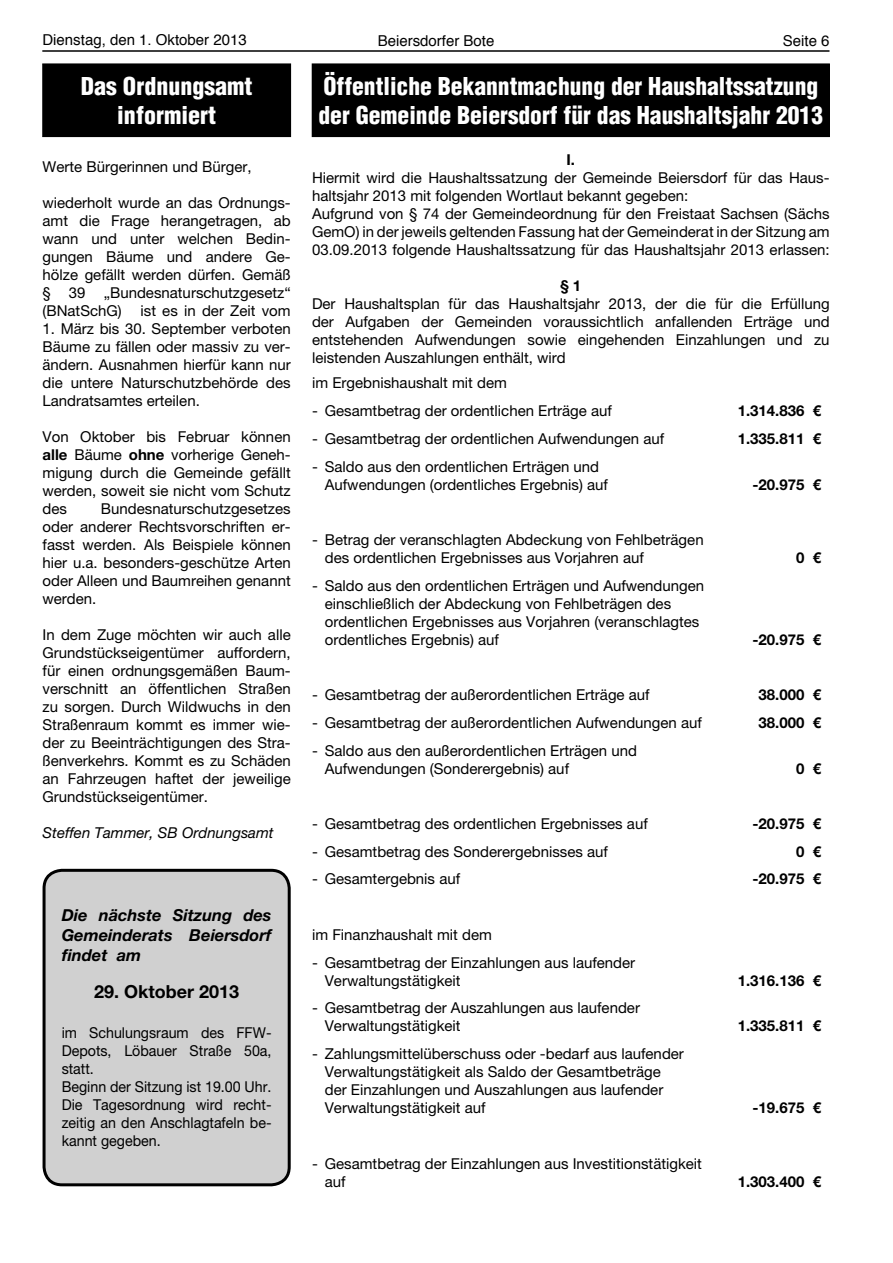
<style>
.page{position:relative;width:893px;height:1263px;background:#fff}
.page>*{position:absolute;margin:0;border:0;box-sizing:border-box;transform-origin:0 0}
.t1{font:900 condensed 24px/28.8px "Helvetica";color:#fff}
.t2{font:700 18px "Helvetica Neue LT Pro";color:#000}
.t3{font:italic 700 16.5px/19.8px "Helvetica Neue LT Pro";color:#000;text-align:justify}
.t4{font:15px/18px "Helvetica Neue LT Pro";color:#000}
.t5{font:15px/18px "Helvetica Neue LT Pro";color:#000;scale:.95 1}
.t6{font:700 15px "Helvetica Neue LT Pro";color:#000}
.t7{font:15px "Helvetica";color:#000}
.t8{font:italic 15px "Helvetica Neue LT Pro";color:#000}
.s1{font-weight:700}
</style>
<div class="page">
<hr style="left:42px;top:50px;width:787px;height:2px;background:#000">
<div style="left:312px;top:64px;width:517px;height:73px;background:#000"></div>
<div style="left:43px;top:64px;width:247px;height:73px;background:#000"></div>
<div style="left:44px;top:870px;width:245px;height:315px;background:#d0d0d0;border-radius:18px"></div>
<div style="left:43px;top:869px;width:248px;height:317px;border:3px solid #000;border-radius:18px"></div>
<p class="t7" style="left:42px;top:34px;width:206px">Dienstag, den 1. Oktober 2013</p>
<p class="t7" style="left:377px;top:34px;width:118px">Beiersdorfer Bote</p>
<p class="t7" style="left:782px;top:34px;width:48px">Seite 6</p>
<h1 class="t1" style="left:81px;top:74px;width:173px;text-align:center">Das Ordnungsamt informiert</h1>
<p class="t4" style="left:43px;top:159px;width:210px">Werte Bürgerinnen und Bürger,</p>
<p class="t4" style="left:43px;top:195px;width:250px;text-align:justify">wiederholt wurde an das Ordnungs&shy;amt die Frage herangetragen, ab wann und unter welchen Bedin&shy;gungen Bäume und andere Ge&shy;hölze gefällt werden dürfen. Gemäß § 39 „Bundesnaturschutzgesetz“ (BNatSchG) ist es in der Zeit vom</p>
<p class="t4" style="left:43px;top:321px;width:250px;text-align:justify">1. März bis 30. September verboten Bäume zu fällen oder massiv zu ver&shy;ändern. Ausnahmen hierfür kann nur die untere Naturschutzbehörde des Landratsamtes erteilen.</p>
<p class="t4" style="left:43px;top:429px;width:250px;text-align:justify">Von Oktober bis Februar können <span class="s1">alle</span> Bäume <span class="s1">ohne</span> vorherige Geneh&shy;migung durch die Gemeinde gefällt werden, soweit sie nicht vom Schutz des</p>
<p class="t4" style="left:43px;top:501px;width:250px;text-align:justify;text-indent:58px">Bundesnaturschutzgesetzes oder anderer Rechtsvorschriften er&shy;fasst werden. Als Beispiele können hier u.a. besonders-geschütze Arten oder Alleen und Baumreihen genannt werden.</p>
<p class="t4" style="left:43px;top:627px;width:250px;text-align:justify">In dem Zuge möchten wir auch alle Grundstückseigentümer auffordern, für einen ordnungsgemäßen Baum&shy;verschnitt an öffentlichen Straßen zu sorgen. Durch Wildwuchs in den Straßenraum kommt es immer wie&shy;der zu Beeinträchtigungen des Stra&shy;ßenverkehrs. Kommt es zu Schäden an Fahrzeugen haftet der jeweilige Grundstückseigentümer.</p>
<p class="t8" style="left:43px;top:827px;width:232px">Steffen Tammer, SB Ordnungsamt</p>
<p class="t3" style="left:62px;top:907px;width:211px">Die nächste Sitzung des Gemeinderats Beiersdorf findet am</p>
<p class="t2" style="left:94px;top:985px;width:147px">29. Oktober 2013</p>
<p class="t5" style="left:62px;top:1025px;width:222px">im Schulungsraum des FFW-<br>Depots, Löbauer Straße 50a, statt.<br>Beginn der Sitzung ist 19.00 Uhr.<br>Die Tagesordnung wird recht&shy;zeitig an den Anschlagtafeln be&shy;kannt gegeben.</p>
<h1 class="t1" style="left:318px;top:74px;width:506px">Öffentliche Bekanntmachung der Haushaltssatzung der Gemeinde Beiersdorf für das Haushaltsjahr 2013</h1>
<p class="t6" style="left:566px;top:154px;width:10px">I.</p>
<p class="t4" style="left:312px;top:170px;width:519px">Hiermit wird die Haushaltssatzung der Gemeinde Beiersdorf für das Haus&shy;haltsjahr 2013 mit folgenden Wortlaut bekannt gegeben:<br>Aufgrund von § 74 der Gemeindeordnung für den Freistaat Sachsen (Sächs GemO) in der jeweils geltenden Fassung hat der Gemeinderat in der Sitzung am 03.09.2013 folgende Haushaltssatzung für das Haushaltsjahr 2013 erlassen:</p>
<p class="t6" style="left:560px;top:280px;width:22px">§ 1</p>
<p class="t4" style="left:312px;top:296px;width:519px;text-align:justify">Der Haushaltsplan für das Haushaltsjahr 2013, der die für die Erfüllung der Aufgaben der Gemeinden voraussichtlich anfallenden Erträge und entstehenden Aufwendungen sowie eingehenden Einzahlungen und zu leistenden Auszahlungen enthält, wird</p>
<p class="t4" style="left:312px;top:375px;width:196px">im Ergebnishaushalt mit dem</p>
<p class="t4" style="left:312px;top:403px;width:301px">- Gesamtbetrag der ordentlichen Erträge auf</p>
<p class="t6" style="left:737px;top:405px;width:85px">1.314.836 €</p>
<p class="t4" style="left:312px;top:431px;width:353px">- Gesamtbetrag der ordentlichen Aufwendungen auf</p>
<p class="t6" style="left:737px;top:433px;width:85px">1.335.811 €</p>
<p class="t4" style="left:325px;top:459px;width:285px;text-indent:-13px">- Saldo aus den ordentlichen Erträgen und<br>Aufwendungen (ordentliches Ergebnis) auf</p>
<p class="t6" style="left:752px;top:479px;width:70px">-20.975 €</p>
<p class="t4" style="left:325px;top:532px;width:380px;text-indent:-13px">- Betrag der veranschlagten Abdeckung von Fehlbeträgen des ordentlichen Ergebnisses aus Vorjahren auf</p>
<p class="t4" style="left:325px;top:578px;width:381px;text-indent:-13px">- Saldo aus den ordentlichen Erträgen und Aufwendungen einschließlich der Abdeckung von Fehlbeträgen des ordentlichen Ergebnisses aus Vorjahren (veranschlagtes ordentliches Ergebnis) auf</p>
<p class="t6" style="left:796px;top:552px;width:27px">0 €</p>
<p class="t6" style="left:752px;top:634px;width:70px">-20.975 €</p>
<p class="t4" style="left:312px;top:687px;width:339px">- Gesamtbetrag der außerordentlichen Erträge auf</p>
<p class="t6" style="left:758px;top:689px;width:64px">38.000 €</p>
<p class="t4" style="left:312px;top:715px;width:391px">- Gesamtbetrag der außerordentlichen Aufwendungen auf</p>
<p class="t6" style="left:758px;top:717px;width:64px">38.000 €</p>
<p class="t4" style="left:325px;top:743px;width:314px;text-indent:-13px">- Saldo aus den außerordentlichen Erträgen und<br>Aufwendungen (Sonderergebnis) auf</p>
<p class="t6" style="left:796px;top:763px;width:27px">0 €</p>
<p class="t4" style="left:312px;top:816px;width:337px">- Gesamtbetrag des ordentlichen Ergebnisses auf</p>
<p class="t6" style="left:752px;top:818px;width:70px">-20.975 €</p>
<p class="t4" style="left:312px;top:844px;width:297px">- Gesamtbetrag des Sonderergebnisses auf</p>
<p class="t6" style="left:796px;top:846px;width:27px">0 €</p>
<p class="t4" style="left:312px;top:871px;width:150px">- Gesamtergebnis auf</p>
<p class="t6" style="left:752px;top:873px;width:70px">-20.975 €</p>
<p class="t4" style="left:312px;top:927px;width:181px">im Finanzhaushalt mit dem</p>
<p class="t4" style="left:325px;top:955px;width:312px;text-indent:-13px">- Gesamtbetrag der Einzahlungen aus laufender<br>Verwaltungstätigkeit</p>
<p class="t4" style="left:325px;top:1000px;width:317px;text-indent:-13px">- Gesamtbetrag der Auszahlungen aus laufender<br>Verwaltungstätigkeit</p>
<p class="t4" style="left:325px;top:1046px;width:360px;text-indent:-13px">- Zahlungsmittelüberschuss oder -bedarf aus laufender Verwaltungstätigkeit als Saldo der Gesamtbeträge der Einzahlungen und Auszahlungen aus laufender Verwaltungstätigkeit auf</p>
<p class="t4" style="left:325px;top:1156px;width:378px;text-indent:-13px">- Gesamtbetrag der Einzahlungen aus Investitionstätigkeit auf</p>
<p class="t6" style="left:737px;top:975px;width:85px">1.316.136 €</p>
<p class="t6" style="left:737px;top:1020px;width:85px">1.335.811 €</p>
<p class="t6" style="left:752px;top:1102px;width:70px">-19.675 €</p>
<p class="t6" style="left:737px;top:1176px;width:85px">1.303.400 €</p>
</div>
